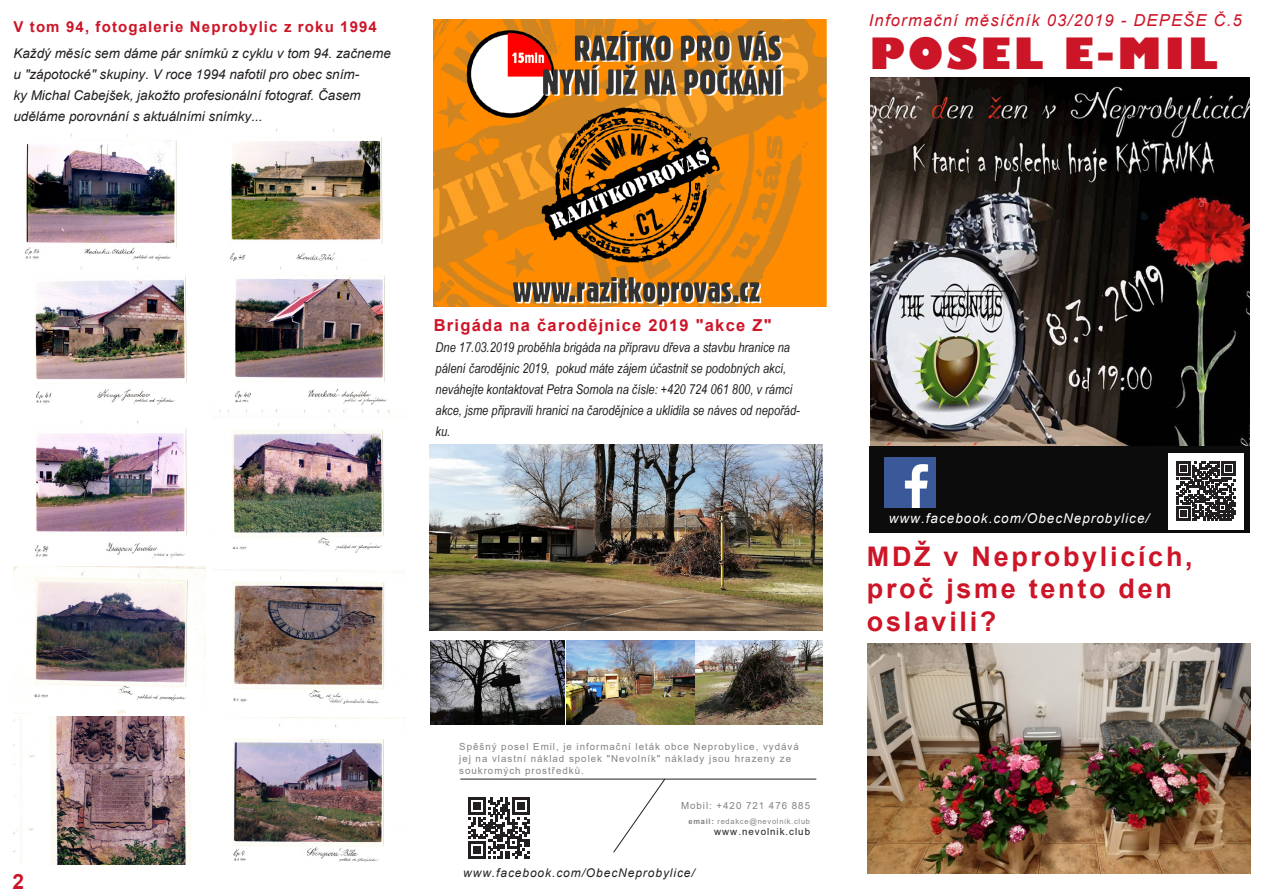
<style>
.page{position:relative;width:1263px;height:893px;background:#fff}
.page>*{position:absolute;margin:0;border:0;box-sizing:border-box;transform-origin:0 0}
.t1{font:800 42px "Gill Sans";letter-spacing:.075em;color:#cd1528}
.t2{font:700 27px/32.4px "Arial";letter-spacing:.1em;color:#cd1528}
.t3{font:700 21px "Arial";color:#cd1528}
.t4{font:italic 16.5px "Arial";letter-spacing:.075em;color:#cd1528}
.t5{font:700 16.5px "Arial";letter-spacing:.075em;color:#cd1528}
.t6{font:700 15px "Arial";letter-spacing:.075em;color:#cd1528}
.t7{font:italic 13.5px/21px "Arial Narrow";color:#231f20}
.t8{font:italic 13.5px/21px "Arial";color:#231f20}
.t9{font:italic 13.5px "Arial";letter-spacing:.075em;color:#fff}
.t10{font:italic 12px "Arial";letter-spacing:.075em;color:#231f20}
.t11{font:9.75px/12px "Arial";letter-spacing:.1em;color:#808285}
.t12{font:9.75px "Arial";letter-spacing:.1em;color:#231f20}
.t13{font:7.5px "Arial";letter-spacing:.1em;color:#808285}
.s1{font-weight:700}
</style>
<div class="page">
<img style="left:870px;top:78px;width:379px;height:368px">
<div style="left:869px;top:446px;width:381px;height:86px;background:#0b0c0b"></div>
<hr style="left:460px;top:779px;width:356px;height:1px;background:#231f20">
<svg style="left:612px;top:778px;width:54px;height:75px"></svg>
<img style="left:884px;top:457px;width:52px;height:50px">
<img style="left:434px;top:20px;width:393px;height:287px">
<svg style="left:468px;top:797px;width:61px;height:61px"></svg>
<img style="left:867px;top:643px;width:383px;height:230px">
<div style="left:1168px;top:453px;width:76px;height:77px;background:#fff"></div>
<svg style="left:1176px;top:461px;width:60px;height:60px"></svg>
<img style="left:24px;top:133px;width:153px;height:128px">
<img style="left:230px;top:128px;width:153px;height:133px">
<img style="left:34px;top:266px;width:153px;height:139px">
<img style="left:235px;top:266px;width:152px;height:139px">
<img style="left:35px;top:417px;width:152px;height:142px">
<img style="left:219px;top:409px;width:171px;height:144px">
<img style="left:13px;top:566px;width:193px;height:148px">
<img style="left:232px;top:717px;width:173px;height:144px">
<img style="left:212px;top:569px;width:192px;height:135px">
<img style="left:13px;top:717px;width:178px;height:147px">
<img style="left:429px;top:444px;width:393px;height:186px">
<img style="left:430px;top:640px;width:134px;height:84px">
<img style="left:566px;top:640px;width:128px;height:84px">
<img style="left:696px;top:640px;width:126px;height:84px">
<p class="t6" style="left:13px;top:16px;width:365px">V tom 94, fotogalerie Neprobylic z roku 1994</p>
<p class="t8" style="left:13px;top:43px;width:379px">Každý měsíc sem dáme pár snímků z cyklu v tom 94. začneme u "zápotocké" skupiny. V roce 1994 nafotil pro obec sním-<br>ky Michal Cabejšek, jakožto profesionální fotograf. Časem uděláme porovnání s aktuálními snímky...</p>
<p class="t4" style="left:869px;top:10px;width:374px">Informační měsíčník 03/2019 - DEPEŠE Č.5</p>
<p class="t1" style="left:870px;top:27px;width:349px">POSEL E-MIL</p>
<p class="t3" style="left:12px;top:866px;width:13px">2</p>
<p class="t5" style="left:434px;top:313px;width:339px">Brigáda na čarodějnice 2019 "akce Z"</p>
<p class="t7" style="left:436px;top:337px;width:366px">Dne 17.03.2019 proběhla brigáda na přípravu dřeva a stavbu hranice na pálení čarodějnic 2019, pokud máte zájem účastnit se podobných akcí, neváhejte kontaktovat Petra Somola na čísle: +420 724 061 800, v rámci akce, jsme připravili hranici na čarodějnice a uklidila se náves od nepořád&shy;ku.</p>
<p class="t11" style="left:459px;top:740px;width:341px">Spěšný posel Emil, je informační leták obce Neprobylice, vydává jej na vlastní náklad spolek "Nevolník" náklady jsou hrazeny ze soukromých prostředků.</p>
<p class="t11" style="left:681px;top:799px;width:131px">Mobil: +420 721 476 885</p>
<p class="t13" style="left:688px;top:816px;width:123px"><span class="s1">email:</span> redakce@nevolnik.club</p>
<p class="t12" style="left:714px;top:825px;width:97px">www.nevolnik.club</p>
<p class="t10" style="left:463px;top:865px;width:233px">www.facebook.com/ObecNeprobylice/</p>
<p class="t9" style="left:889px;top:510px;width:262px">www.facebook.com/ObecNeprobylice/</p>
<p class="t2" style="left:867px;top:541px;width:327px">MDŽ v Neprobylicích, proč jsme tento den oslavili?</p>
</div>
